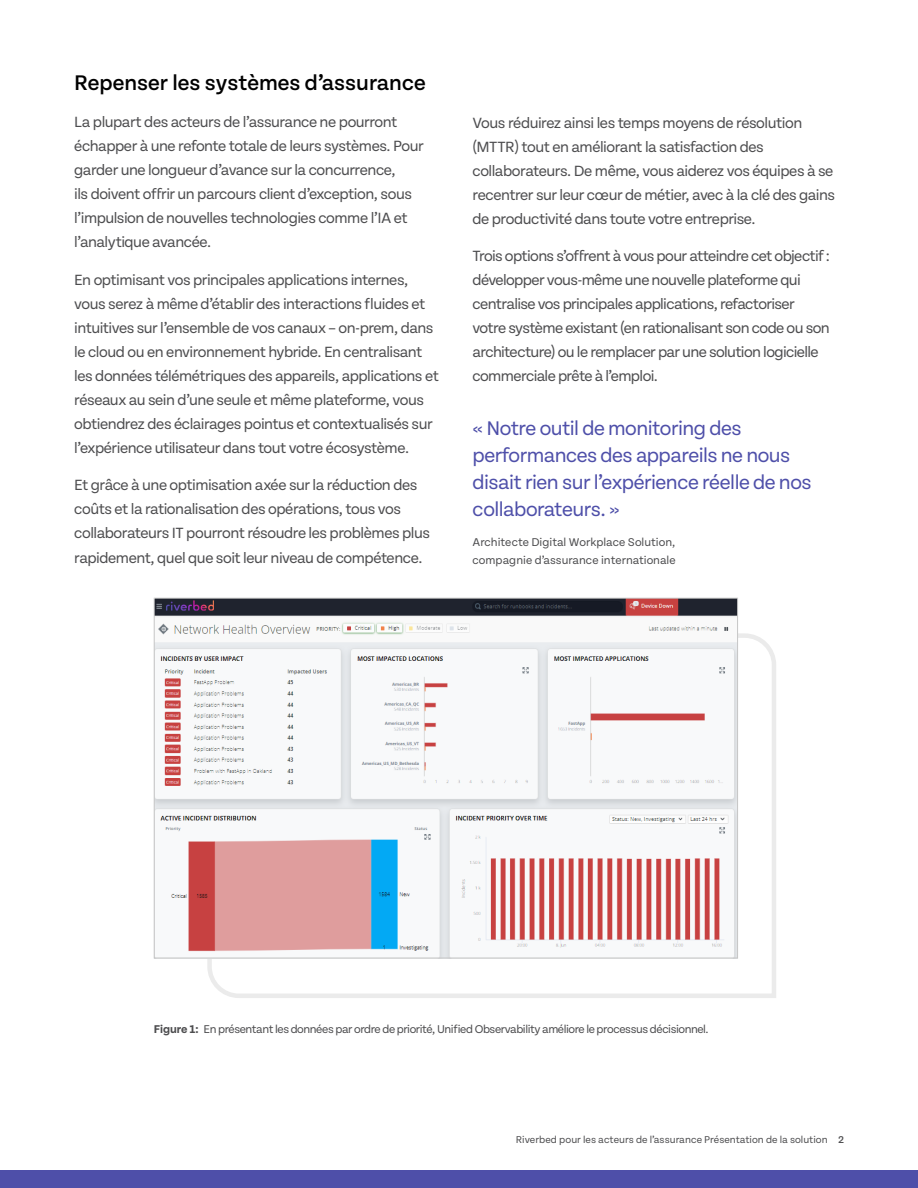
<style>
.page{position:relative;width:918px;height:1188px;background:#fff}
.page>*{position:absolute;margin:0;border:0;box-sizing:border-box;transform-origin:0 0}
.t1{font:500 22.5px "Tenon";color:#000}
.t2{font:21px/27px "Tenon";letter-spacing:-.025em;color:#4e4fa9}
.t3{font:15.75px/24px "Tenon";letter-spacing:-.03em;color:#4d4d4f}
.t4{font:12px "Tenon";letter-spacing:-.03em;color:#4d4d4f}
.t5{font:12px/18px "Tenon";color:#4d4d4f}
.t6{font:10.5px "Tenon";color:#4d4d4f}
.s1{font-weight:700}
.s2{font-weight:500}
</style>
<div class="page">
<div style="left:0;top:1170px;width:918px;height:18px;background:#4e4fa9"></div>
<svg style="left:205px;top:633px;width:571px;height:365px"></svg>
<img style="left:156px;top:600px;width:580px;height:356px">
<h1 class="t1" style="left:74px;top:71px;width:353px">Repenser les systèmes d’assurance</h1>
<p class="t3" style="left:74px;top:111px;width:351px">La plupart des acteurs de l’assurance ne pourront échapper à une refonte totale de leurs systèmes. Pour garder une longueur d’avance sur la concurrence,<br>ils doivent offrir un parcours client d’exception, sous l’impulsion de nouvelles technologies comme l’IA et l’analytique avancée.</p>
<p class="t3" style="left:74px;top:268px;width:366px">En optimisant vos principales applications internes, vous serez à même d’établir des interactions fluides et intuitives sur l’ensemble de vos canaux – on-prem, dans le cloud ou en environnement hybride. En centralisant les données télémétriques des appareils, applications et réseaux au sein d’une seule et même plateforme, vous obtiendrez des éclairages pointus et contextualisés sur l’expérience utilisateur dans tout votre écosystème.</p>
<p class="t3" style="left:74px;top:474px;width:357px">Et grâce à une optimisation axée sur la réduction des coûts et la rationalisation des opérations, tous vos collaborateurs IT pourront résoudre les problèmes plus rapidement, quel que soit leur niveau de compétence.</p>
<p class="t3" style="left:473px;top:111px;width:364px">Vous réduirez ainsi les temps moyens de résolution (MTTR) tout en améliorant la satisfaction des collaborateurs. De même, vous aiderez vos équipes à se recentrer sur leur cœur de métier, avec à la clé des gains de productivité dans toute votre entreprise.</p>
<p class="t3" style="left:473px;top:244px;width:359px">Trois options s’offrent à vous pour atteindre cet objectif : développer vous-même une nouvelle plateforme qui centralise vos principales applications, refactoriser votre système existant (en rationalisant son code ou son architecture) ou le remplacer par une solution logicielle commerciale prête à l’emploi.</p>
<h2 class="t2" style="left:472px;top:415px;width:341px">« Notre outil de monitoring des performances des appareils ne nous disait rien sur l’expérience réelle de nos collaborateurs. »</h2>
<p class="t5" style="left:472px;top:533px;width:205px">Architecte Digital Workplace Solution, compagnie d’assurance internationale</p>
<p class="t4" style="left:154px;top:1023px;width:556px"><span class="s1">Figure 1:</span> En présentant les données par ordre de priorité, Unified Observability améliore le processus décisionnel.</p>
<p class="t6" style="left:516px;top:1134px;width:330px">Riverbed pour les acteurs de l’assurance Présentation de la solution <span class="s2">2</span></p>
</div>
